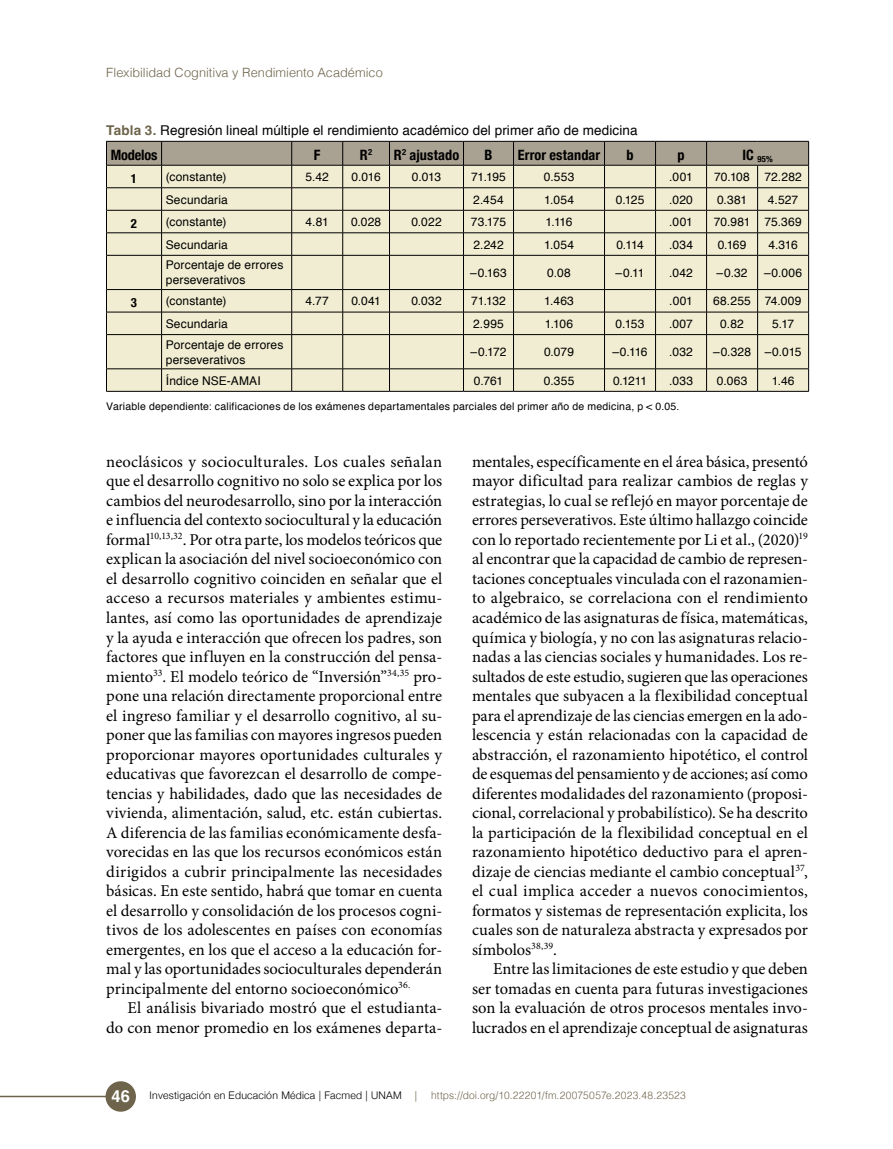
<style>
.page{position:relative;width:893px;height:1149px;background:#fff}
.page>*{position:absolute;margin:0;border:0;box-sizing:border-box;transform-origin:0 0}
.t1{font:16.5px/19.5px "Minion Pro";color:#000;text-align:justify}
.t2{font:700 condensed 14.25px "Helvetica Neue";letter-spacing:.01em;color:#000}
.t3{font:700 condensed 14.25px "Helvetica Neue";letter-spacing:-.015em;color:#000}
.t4{font:13.5px "Helvetica";letter-spacing:.01em;color:#000}
.t5{font:300 12.75px "Helvetica";color:#6d644b}
.t6{font:700 condensed 12.75px "Helvetica Neue";color:#000}
.t7{font:12px/15px "Helvetica";letter-spacing:.01em;color:#000}
.t8{font:10.5px "Helvetica";letter-spacing:.025em;color:#000}
.t9{font:300 10.5px "Helvetica";letter-spacing:.02em;color:#6d644b}
.t10{font:300 10.5px "Helvetica Neue";letter-spacing:.02em;color:#000}
.t11{font:700 condensed 8.55px "Helvetica Neue";color:#000}
.s1{font-weight:700;color:#6d644b}
.s2{font-family:"Helvetica";font-weight:700;font-size:16.5px;color:#fff}
</style>
<div class="page">
<svg style="left:106px;top:1080px;width:30px;height:31px"></svg>
<div style="left:106px;top:1081px;width:29px;height:29px;background:#6d644b;border-radius:50%"></div>
<hr style="left:0;top:1095px;width:107px;height:1px;background:#6d644b">
<svg style="left:106px;top:141px;width:703px;height:250px"></svg>
<hr style="left:106px;top:391px;width:56px;height:1px;background:#000">
<hr style="left:162px;top:391px;width:130px;height:1px;background:#000">
<hr style="left:292px;top:391px;width:51px;height:1px;background:#000">
<hr style="left:343px;top:391px;width:46px;height:1px;background:#000">
<hr style="left:389px;top:391px;width:74px;height:1px;background:#000">
<hr style="left:463px;top:391px;width:50px;height:1px;background:#000">
<hr style="left:513px;top:391px;width:91px;height:1px;background:#000">
<hr style="left:604px;top:391px;width:51px;height:1px;background:#000">
<hr style="left:655px;top:391px;width:52px;height:1px;background:#000">
<hr style="left:707px;top:391px;width:51px;height:1px;background:#000">
<hr style="left:758px;top:391px;width:51px;height:1px;background:#000">
<p class="t5" style="left:106px;top:61px;width:278px">Flexibilidad Cognitiva y Rendimiento Académico</p>
<p class="t4" style="left:106px;top:120px;width:533px"><span class="s1">Tabla 3.</span> Regresión lineal múltiple el rendimiento académico del primer año de medicina</p>
<p class="t3" style="left:111px;top:143px;width:48px">Modelos</p>
<p class="t2" style="left:314px;top:143px;width:8px">F</p>
<p class="t2" style="left:360px;top:143px;width:14px">R<sup>2</sup></p>
<p class="t2" style="left:394px;top:143px;width:67px">R<sup>2</sup> ajustado</p>
<p class="t2" style="left:485px;top:143px;width:9px">B</p>
<p class="t2" style="left:518px;top:143px;width:84px">Error estandar</p>
<p class="t2" style="left:626px;top:143px;width:9px">b</p>
<p class="t2" style="left:677px;top:143px;width:9px">p</p>
<p class="t11" style="left:742px;top:151px;width:32px"><sup>IC</sup> 95%</p>
<p class="t6" style="left:131px;top:167px;width:8px">1</p>
<p class="t7" style="left:166px;top:170px;width:62px">(constante)</p>
<p class="t7" style="left:305px;top:170px;width:25px">5.42</p>
<p class="t7" style="left:351px;top:170px;width:31px">0.016</p>
<p class="t7" style="left:412px;top:170px;width:31px">0.013</p>
<p class="t7" style="left:471px;top:170px;width:36px">71.195</p>
<p class="t7" style="left:544px;top:170px;width:32px">0.553</p>
<p class="t7" style="left:669px;top:170px;width:25px">.001</p>
<p class="t7" style="left:714px;top:170px;width:89px">70.108 72.282</p>
<p class="t7" style="left:166px;top:192px;width:64px">Secundaria</p>
<p class="t7" style="left:473px;top:192px;width:32px">2.454</p>
<p class="t7" style="left:544px;top:192px;width:31px">1.054</p>
<p class="t7" style="left:616px;top:192px;width:30px">0.125</p>
<p class="t7" style="left:669px;top:192px;width:25px">.020</p>
<p class="t7" style="left:717px;top:192px;width:32px">0.381</p>
<p class="t7" style="left:768px;top:192px;width:32px">4.527</p>
<p class="t6" style="left:131px;top:212px;width:8px">2</p>
<p class="t7" style="left:166px;top:215px;width:62px">(constante)</p>
<p class="t7" style="left:306px;top:215px;width:25px">4.81</p>
<p class="t7" style="left:351px;top:215px;width:32px">0.028</p>
<p class="t7" style="left:411px;top:215px;width:32px">0.022</p>
<p class="t7" style="left:471px;top:215px;width:37px">73.175</p>
<p class="t7" style="left:545px;top:215px;width:29px">1.116</p>
<p class="t7" style="left:669px;top:215px;width:25px">.001</p>
<p class="t7" style="left:714px;top:215px;width:90px">70.981 75.369</p>
<p class="t7" style="left:166px;top:237px;width:64px">Secundaria</p>
<p class="t7" style="left:473px;top:237px;width:32px">2.242</p>
<p class="t7" style="left:544px;top:237px;width:31px">1.054</p>
<p class="t7" style="left:616px;top:237px;width:29px">0.114</p>
<p class="t7" style="left:669px;top:237px;width:25px">.034</p>
<p class="t7" style="left:718px;top:237px;width:30px">0.169</p>
<p class="t7" style="left:768px;top:237px;width:31px">4.316</p>
<p class="t7" style="left:166px;top:258px;width:119px">Porcentaje de errores perseverativos</p>
<p class="t7" style="left:470px;top:265px;width:38px">–0.163</p>
<p class="t7" style="left:547px;top:265px;width:25px">0.08</p>
<p class="t7" style="left:616px;top:265px;width:30px">–0.11</p>
<p class="t7" style="left:669px;top:265px;width:25px">.042</p>
<p class="t7" style="left:716px;top:265px;width:33px">–0.32</p>
<p class="t7" style="left:764px;top:265px;width:40px">–0.006</p>
<p class="t6" style="left:131px;top:292px;width:8px">3</p>
<p class="t7" style="left:166px;top:294px;width:62px">(constante)</p>
<p class="t7" style="left:306px;top:294px;width:25px">4.77</p>
<p class="t7" style="left:351px;top:294px;width:31px">0.041</p>
<p class="t7" style="left:411px;top:294px;width:32px">0.032</p>
<p class="t7" style="left:471px;top:294px;width:36px">71.132</p>
<p class="t7" style="left:544px;top:294px;width:31px">1.463</p>
<p class="t7" style="left:669px;top:294px;width:25px">.001</p>
<p class="t7" style="left:713px;top:294px;width:90px">68.255 74.009</p>
<p class="t7" style="left:166px;top:316px;width:64px">Secundaria</p>
<p class="t7" style="left:473px;top:316px;width:32px">2.995</p>
<p class="t7" style="left:545px;top:316px;width:30px">1.106</p>
<p class="t7" style="left:616px;top:316px;width:30px">0.153</p>
<p class="t7" style="left:669px;top:316px;width:25px">.007</p>
<p class="t7" style="left:720px;top:316px;width:25px">0.82</p>
<p class="t7" style="left:772px;top:316px;width:23px">5.17</p>
<p class="t7" style="left:166px;top:337px;width:119px">Porcentaje de errores perseverativos</p>
<p class="t7" style="left:471px;top:345px;width:37px">–0.172</p>
<p class="t7" style="left:544px;top:345px;width:32px">0.079</p>
<p class="t7" style="left:612px;top:345px;width:37px">–0.116</p>
<p class="t7" style="left:669px;top:345px;width:25px">.032</p>
<p class="t7" style="left:713px;top:345px;width:90px">–0.328 –0.015</p>
<p class="t7" style="left:166px;top:373px;width:96px">Índice NSE-AMAI</p>
<p class="t7" style="left:474px;top:373px;width:31px">0.761</p>
<p class="t7" style="left:544px;top:373px;width:32px">0.355</p>
<p class="t7" style="left:613px;top:373px;width:36px">0.1211</p>
<p class="t7" style="left:669px;top:373px;width:25px">.033</p>
<p class="t7" style="left:717px;top:373px;width:32px">0.063</p>
<p class="t7" style="left:772px;top:373px;width:24px">1.46</p>
<p class="t8" style="left:106px;top:398px;width:575px">Variable dependiente: calificaciones de los exámenes departamentales parciales del primer año de medicina, p &lt; 0.05.</p>
<p class="t1" style="left:106px;top:452px;width:337px">neoclásicos y socioculturales. Los cuales señalan que el desarrollo cognitivo no solo se explica por los cambios del neurodesarrollo, sino por la interacción e influencia del contexto sociocultural y la educación formal<sup>10,13,32</sup>. Por otra parte, los modelos teóricos que explican la asociación del nivel socioeconómico con el desarrollo cognitivo coinciden en señalar que el acceso a recursos materiales y ambientes estimu&shy;lantes, así como las oportunidades de aprendizaje y la ayuda e interacción que ofrecen los padres, son factores que influyen en la construcción del pensa&shy;miento<sup>33</sup>. El modelo teórico de “Inversión”<sup>34,35</sup> pro&shy;pone una relación directamente proporcional entre el ingreso familiar y el desarrollo cognitivo, al su&shy;poner que las familias con mayores ingresos pueden proporcionar mayores oportunidades culturales y educativas que favorezcan el desarrollo de compe&shy;tencias y habilidades, dado que las necesidades de vivienda, alimentación, salud, etc. están cubiertas.<br>A diferencia de las familias económicamente desfa&shy;vorecidas en las que los recursos económicos están dirigidos a cubrir principalmente las necesidades básicas. En este sentido, habrá que tomar en cuenta el desarrollo y consolidación de los procesos cogni&shy;tivos de los adolescentes en países con economías emergentes, en los que el acceso a la educación for&shy;mal y las oportunidades socioculturales dependerán principalmente del entorno socioeconómico<sup>36.</sup></p>
<p class="t1" style="left:106px;top:998px;width:337px;text-align:right">El análisis bivariado mostró que el estudianta-<br>do con menor promedio en los exámenes departa-</p>
<p class="t1" style="left:472px;top:452px;width:337px">mentales, específicamente en el área básica, presentó mayor dificultad para realizar cambios de reglas y estrategias, lo cual se reflejó en mayor porcentaje de errores perseverativos. Este último hallazgo coincide con lo reportado recientemente por Li et al., (2020)<sup>19 </sup>al encontrar que la capacidad de cambio de represen&shy;taciones conceptuales vinculada con el razonamien&shy;to algebraico, se correlaciona con el rendimiento académico de las asignaturas de física, matemáticas, química y biología, y no con las asignaturas relacio&shy;nadas a las ciencias sociales y humanidades. Los re&shy;sultados de este estudio, sugieren que las operaciones mentales que subyacen a la flexibilidad conceptual para el aprendizaje de las ciencias emergen en la ado&shy;lescencia y están relacionadas con la capacidad de abstracción, el razonamiento hipotético, el control de esquemas del pensamiento y de acciones; así como diferentes modalidades del razonamiento (proposi&shy;cional, correlacional y probabilístico). Se ha descrito la participación de la flexibilidad conceptual en el razonamiento hipotético deductivo para el apren&shy;dizaje de ciencias mediante el cambio conceptual<sup>37</sup>, el cual implica acceder a nuevos conocimientos, formatos y sistemas de representación explicita, los cuales son de naturaleza abstracta y expresados por símbolos<sup>38,39</sup>.</p>
<p class="t1" style="left:472px;top:959px;width:337px;text-indent:21px">Entre las limitaciones de este estudio y que deben ser tomadas en cuenta para futuras investigaciones son la evaluación de otros procesos mentales invo&shy;lucrados en el aprendizaje conceptual de asignaturas</p>
<p class="t10" style="left:112px;top:1086px;width:292px"><span class="s2">46</span> Investigación en Educación Médica | Facmed | UNAM</p>
<p class="t9" style="left:415px;top:1085px;width:4px">|</p>
<p class="t9" style="left:431px;top:1085px;width:256px">https://doi.org/10.22201/fm.20075057e.2023.48.23523</p>
</div>
